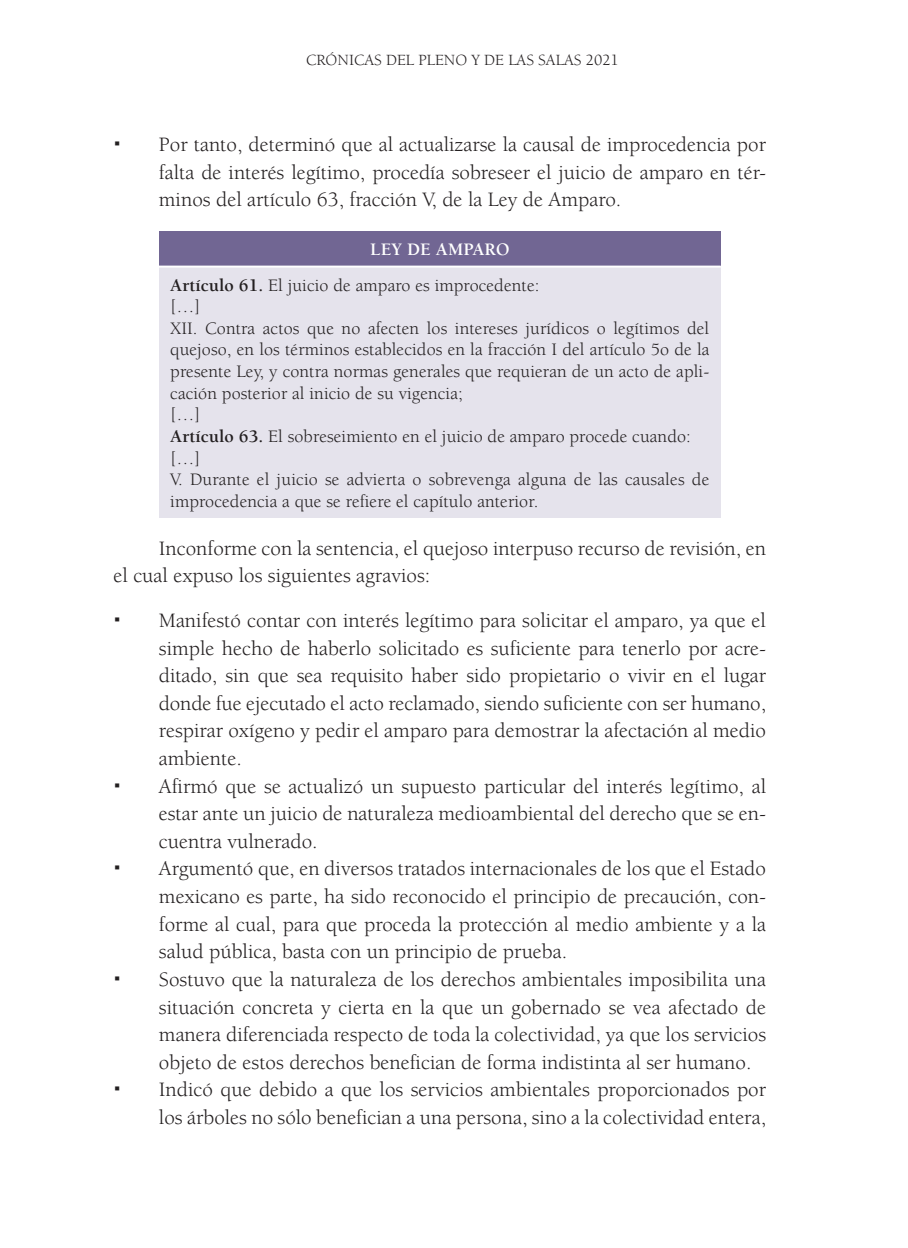
<style>
.page{position:relative;width:908px;height:1248px;background:#fff}
.page>*{position:absolute;margin:0;border:0;box-sizing:border-box;transform-origin:0 0}
.t1{font:21px/27.6px "Berkeley Std";color:#231f20}
.t2{font:18px/21.6px "Berkeley Std";letter-spacing:.005em;color:#231f20}
.t3{font:16px "Berkeley Std";color:#231f20}
.s1{font-weight:700;color:#fff}
.s2{font-weight:700}
</style>
<div class="page">
<div style="left:159px;top:231px;width:561px;height:35px;background:#716693"></div>
<div style="left:159px;top:266px;width:561px;height:252px;background:#e5e3ec"></div>
<hr style="left:159px;top:265px;width:561px;height:2px;background:#fff">
<p class="t3" style="left:306px;top:52px;width:314px">CRÓNICAS DEL PLENO Y DE LAS SALAS 2021</p>
<p class="t1" style="left:159px;top:131px;width:608px;text-align:justify">Por tanto, determinó que al actualizarse la causal de improcedencia por falta de interés legítimo, procedía sobreseer el juicio de amparo en tér&shy;minos del artículo 63, fracción V, de la Ley de Amparo.</p>
<p class="t2" style="left:170px;top:232px;width:370px;line-height:35.4px;text-indent:200px"><span class="s1">LEY DE AMPARO<br></span><span class="s2">Artículo 61.</span> El juicio de amparo es improcedente:</p>
<p class="t2" style="left:170px;top:296px;width:540px">[…]<br>XII. Contra actos que no afecten los intereses jurídicos o legítimos del quejoso, en los términos establecidos en la fracción I del artículo 5o de la presente Ley, y contra normas generales que requieran de un acto de apli&shy;cación posterior al inicio de su vigencia;<br>[…]<br><span class="s2">Artículo 63.</span> El sobreseimiento en el juicio de amparo procede cuando: […]<br>V. Durante el juicio se advierta o sobrevenga alguna de las causales de improcedencia a que se refiere el capítulo anterior.</p>
<p class="t1" style="left:113px;top:534px;width:653px;text-indent:45px">Inconforme con la sentencia, el quejoso interpuso recurso de revisión, en el cual expuso los siguientes agravios:</p>
<p class="t1" style="left:159px;top:607px;width:608px">Manifestó contar con interés legítimo para solicitar el amparo, ya que el simple hecho de haberlo solicitado es suficiente para tenerlo por acre&shy;ditado, sin que sea requisito haber sido propietario o vivir en el lugar donde fue ejecutado el acto reclamado, siendo suficiente con ser humano, respirar oxígeno y pedir el amparo para demostrar la afectación al medio ambiente.<br>Afirmó que se actualizó un supuesto particular del interés legítimo, al estar ante un juicio de naturaleza medioambiental del derecho que se en&shy;cuentra vulnerado.<br>Argumentó que, en diversos tratados internacionales de los que el Estado mexicano es parte, ha sido reconocido el principio de precaución, con&shy;forme al cual, para que proceda la protección al medio ambiente y a la salud pública, basta con un principio de prueba.<br>Sostuvo que la naturaleza de los derechos ambientales imposibilita una situación concreta y cierta en la que un gobernado se vea afectado de manera diferenciada respecto de toda la colectividad, ya que los servicios objeto de estos derechos benefician de forma indistinta al ser humano.<br>Indicó que debido a que los servicios ambientales proporcionados por los árboles no sólo benefician a una persona, sino a la colectividad entera,</p>
</div>
